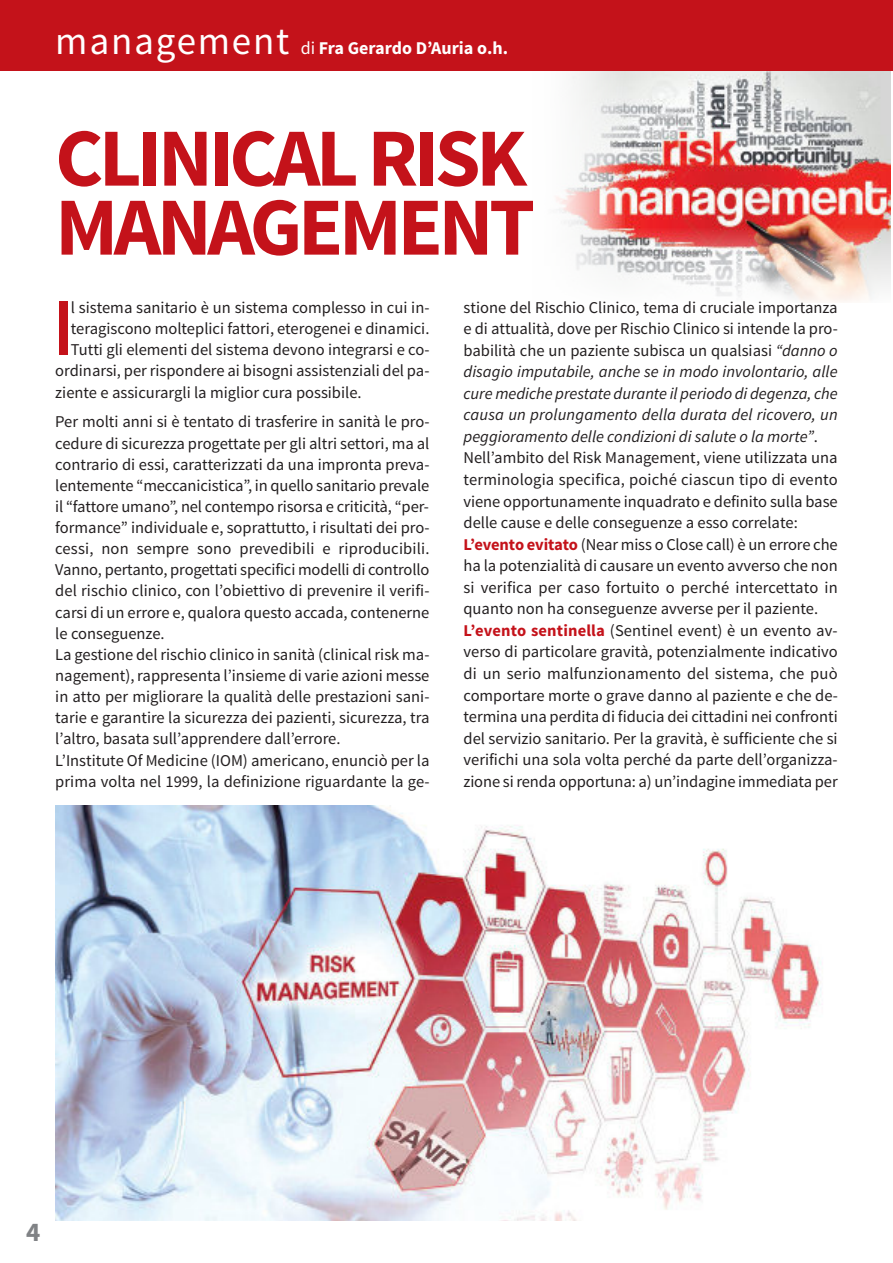
<style>
.page{position:relative;width:893px;height:1263px;background:#fff}
.page>*{position:absolute;margin:0;border:0;box-sizing:border-box;transform-origin:0 0}
.t1{font:700 82.5px/69px "Source Sans Pro";letter-spacing:-.05em;color:#c4121a}
.t2{font:700 61.8px "Antonio";color:#c4121a}
.t3{font:700 27px "Source Sans Pro";color:#808285}
.t4{font:700 18px "Source Sans Pro";color:#fff}
.t5{font:16.5px/21.6px "Source Sans Pro";color:#231f20}
.s1{font-weight:400;font-size:39px}
.s2{font-weight:400}
.s3{font-style:italic}
.s4{font-weight:700;color:#c4121a}
</style>
<div class="page">
<img style="left:624px;top:71px;width:266px;height:157px">
<svg style="left:556px;top:71px;width:68px;height:157px"></svg>
<img style="left:576px;top:228px;width:315px;height:74px">
<img style="left:55px;top:806px;width:768px;height:414px">
<div style="left:0;top:0;width:893px;height:71px;background:#c4121a"></div>
<p class="t4" style="left:55px;top:36px;width:454px"><span class="s1">management</span> <span class="s2">di</span> Fra Gerardo D’Auria o.h.</p>
<h1 class="t1" style="left:55px;top:127px;width:481px">CLINICAL RISK<br>MANAGEMENT</h1>
<h2 class="t2" style="left:55px;top:297px;width:18px">I</h2>
<p class="t5" style="left:71px;top:297px;width:360px">l sistema sanitario è un sistema complesso in cui in-</p>
<p class="t5" style="left:71px;top:318px;width:360px">teragiscono molteplici fattori, eterogenei e dinamici.</p>
<p class="t5" style="left:71px;top:339px;width:360px">tutti gli elementi del sistema devono integrarsi e co-</p>
<p class="t5" style="left:55px;top:360px;width:376px">ordinarsi, per rispondere ai bisogni assistenziali del pa-</p>
<p class="t5" style="left:55px;top:382px;width:308px">ziente e assicurargli la miglior cura possibile.</p>
<p class="t5" style="left:55px;top:412px;width:376px;line-height:21.1px">per molti anni si è tentato di trasferire in sanità le pro&shy;cedure di sicurezza progettate per gli altri settori, ma al contrario di essi, caratterizzati da una impronta preva&shy;lentemente “meccanicistica”, in quello sanitario prevale il “fattore umano”, nel contempo risorsa e criticità, “per&shy;formance” individuale e, soprattutto, i risultati dei pro&shy;cessi, non sempre sono prevedibili e riproducibili. vanno, pertanto, progettati specifici modelli di controllo del rischio clinico, con l’obiettivo di prevenire il verifi&shy;carsi di un errore e, qualora questo accada, contenerne le conseguenze.<br>la gestione del rischio clinico in sanità (clinical risk ma&shy;nagement), rappresenta l’insieme di varie azioni messe in atto per migliorare la qualità delle prestazioni sani&shy;tarie e garantire la sicurezza dei pazienti, sicurezza, tra l’altro, basata sull’apprendere dall’errore.<br>l’institute of Medicine (ioM) americano, enunciò per la prima volta nel 1999, la definizione riguardante la ge-</p>
<p class="t5" style="left:463px;top:297px;width:376px">stione del rischio Clinico, tema di cruciale importanza e di attualità, dove per rischio Clinico si intende la pro&shy;babilità che un paziente subisca un qualsiasi <span class="s3">“danno o disagio imputabile, anche se in modo involontario, alle cure mediche prestate durante il periodo di degenza, che causa un prolungamento della durata del ricovero, un peggioramento delle condizioni di salute o la morte”</span>. nell’ambito del risk Management, viene utilizzata una terminologia specifica, poiché ciascun tipo di evento viene opportunamente inquadrato e definito sulla base delle cause e delle conseguenze a esso correlate:<br><span class="s4">L’evento evitato</span> (near miss o Close call) è un errore che ha la potenzialità di causare un evento avverso che non si verifica per caso fortuito o perché intercettato in quanto non ha conseguenze avverse per il paziente.<br><span class="s4">L’evento sentinella</span> (Sentinel event) è un evento av&shy;verso di particolare gravità, potenzialmente indicativo di un serio malfunzionamento del sistema, che può comportare morte o grave danno al paziente e che de&shy;termina una perdita di fiducia dei cittadini nei confronti del servizio sanitario. per la gravità, è sufficiente che si verifichi una sola volta perché da parte dell’organizza&shy;zione si renda opportuna: a) un’indagine immediata per</p>
<h3 class="t3" style="left:26px;top:1214px;width:16px">4</h3>
</div>
